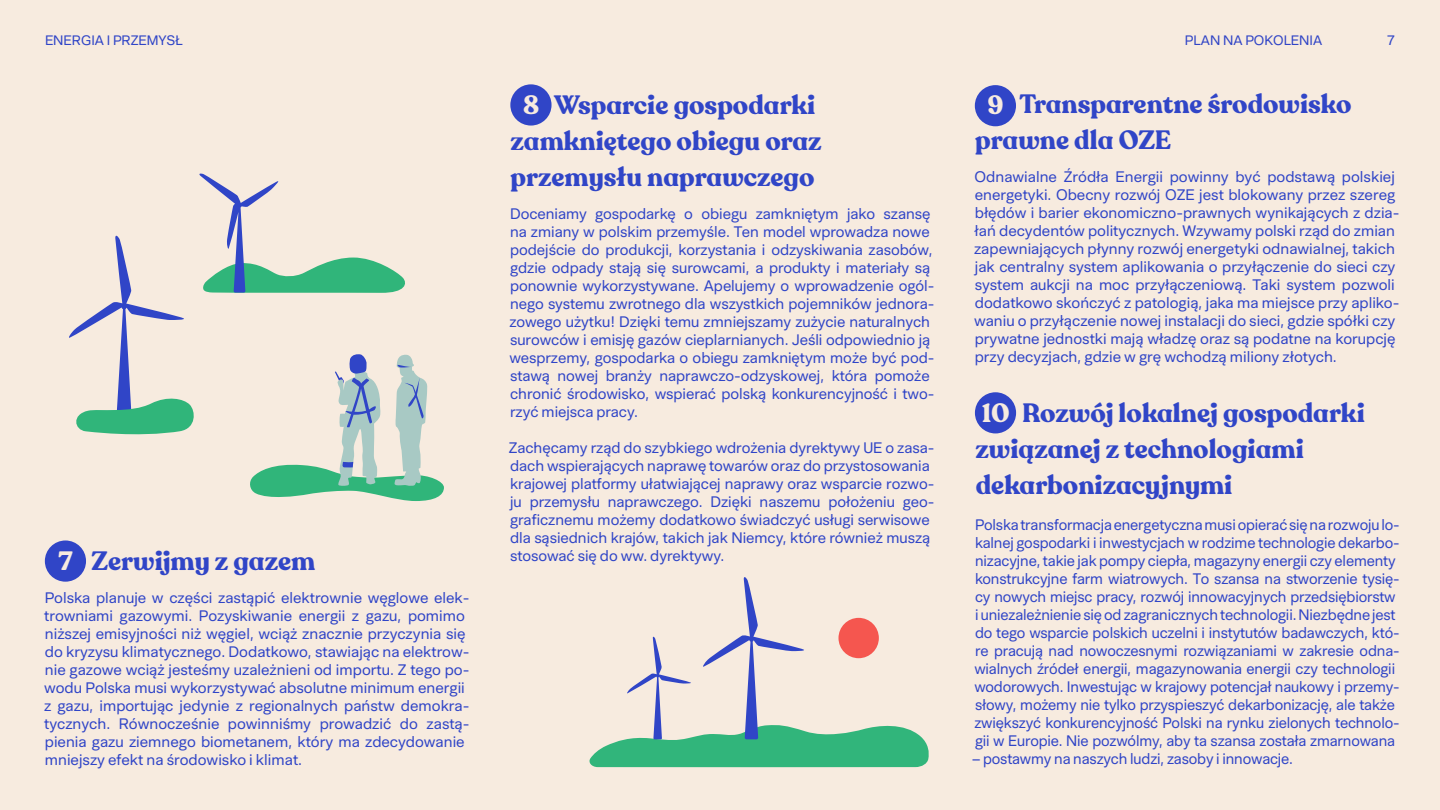
<style>
.page{position:relative;width:1440px;height:810px;background:#f7ebdf}
.page>*{position:absolute;margin:0;border:0;box-sizing:border-box;transform-origin:0 0}
.t1{font:700 26.25px/36px "Recoleta Alt";color:#3045c7}
.t2{font:700 26.25px "Recoleta Alt";color:#f7ebdf}
.t3{font:100 15px/18px "Abacaxi Latin VF";letter-spacing:-.005em;color:#3045c7}
.t4{font:100 13.5px "Abacaxi Latin VF";color:#3045c7}
.t5{font:100 13.5px "Abacaxi Latin VF";color:#3145c6}
.s1{color:#f7ebdf}
</style>
<div class="page">
<svg style="left:589px;top:577px;width:340px;height:190px"></svg>
<div style="left:838px;top:618px;width:41px;height:40px;background:#f5564f;border-radius:50%"></div>
<svg style="left:69px;top:173px;width:375px;height:328px"></svg>
<div style="left:510px;top:84px;width:42px;height:42px;background:#3045c7;border-radius:50%"></div>
<div style="left:975px;top:85px;width:41px;height:41px;background:#3045c7;border-radius:50%"></div>
<div style="left:975px;top:392px;width:41px;height:41px;background:#3045c7;border-radius:50%"></div>
<div style="left:45px;top:540px;width:41px;height:42px;background:#3045c7;border-radius:50%"></div>
<p class="t4" style="left:45px;top:33px;width:139px">ENERGIA I PRZEMYSŁ</p>
<h1 class="t1" style="left:58px;top:544px;width:259px"><span class="s1">7</span> Zerwijmy z gazem</h1>
<p class="t3" style="left:44px;top:589px;width:427px">Polska planuje w części zastąpić elektrownie węglowe elek&shy;trowniami gazowymi. Pozyskiwanie energii z gazu, pomimo niższej emisyjności niż węgiel, wciąż znacznie przyczynia się do kryzysu klimatycznego. Dodatkowo, stawiając na elektrow&shy;nie gazowe wciąż jesteśmy uzależnieni od importu. Z tego po&shy;wodu Polska musi wykorzystywać absolutne minimum energii z gazu, importując jedynie z regionalnych państw demokra&shy;tycznych. Równocześnie powinniśmy prowadzić do zastą&shy;pienia gazu ziemnego biometanem, który ma zdecydowanie mniejszy efekt na środowisko i klimat.</p>
<p class="t5" style="left:1185px;top:33px;width:139px">PLAN NA POKOLENIA</p>
<p class="t4" style="left:1387px;top:33px;width:9px">7</p>
<h1 class="t1" style="left:975px;top:87px;width:378px;text-indent:44px">Transparentne środowisko prawne dla OZE</h1>
<p class="t3" style="left:974px;top:168px;width:427px">Odnawialne Źródła Energii powinny być podstawą polskiej energetyki. Obecny rozwój OZE jest blokowany przez szereg błędów i barier ekonomiczno-prawnych wynikających z dzia&shy;łań decydentów politycznych. Wzywamy polski rząd do zmian zapewniających płynny rozwój energetyki odnawialnej, takich jak centralny system aplikowania o przyłączenie do sieci czy system aukcji na moc przyłączeniową. Taki system pozwoli dodatkowo skończyć z patologią, jaka ma miejsce przy apliko&shy;waniu o przyłączenie nowej instalacji do sieci, gdzie spółki czy prywatne jednostki mają władzę oraz są podatne na korupcję przy decyzjach, gdzie w grę wchodzą miliony złotych.</p>
<h1 class="t1" style="left:510px;top:88px;width:313px;text-indent:44px">Wsparcie gospodarki zamkniętego obiegu oraz przemysłu naprawczego</h1>
<p class="t3" style="left:509px;top:205px;width:427px">Doceniamy gospodarkę o obiegu zamkniętym jako szansę na zmiany w polskim przemyśle. Ten model wprowadza nowe podejście do produkcji, korzystania i odzyskiwania zasobów, gdzie odpady stają się surowcami, a produkty i materiały są ponownie wykorzystywane. Apelujemy o wprowadzenie ogól&shy;nego systemu zwrotnego dla wszystkich pojemników jednora&shy;zowego użytku! Dzięki temu zmniejszamy zużycie naturalnych surowców i emisję gazów cieplarnianych. Jeśli odpowiednio ją wesprzemy, gospodarka o obiegu zamkniętym może być pod&shy;stawą nowej branży naprawczo-odzyskowej, która pomoże chronić środowisko, wspierać polską konkurencyjność i two&shy;rzyć miejsca pracy.</p>
<p class="t3" style="left:509px;top:439px;width:427px">Zachęcamy rząd do szybkiego wdrożenia dyrektywy UE o zasa&shy;dach wspierających naprawę towarów oraz do przystosowania krajowej platformy ułatwiającej naprawy oraz wsparcie rozwo&shy;ju przemysłu naprawczego. Dzięki naszemu położeniu geo&shy;graficznemu możemy dodatkowo świadczyć usługi serwisowe dla sąsiednich krajów, takich jak Niemcy, które również muszą stosować się do ww. dyrektywy.</p>
<h1 class="t2" style="left:523px;top:89px;width:18px">8</h1>
<h1 class="t2" style="left:987px;top:88px;width:18px">9</h1>
<h1 class="t1" style="left:975px;top:396px;width:391px"><span class="s1">10</span> Rozwój lokalnej gospodarki związanej z technologiami dekarbonizacyjnymi</h1>
<p class="t3" style="left:974px;top:516px;width:427px">Polska transformacja energetyczna musi opierać się na rozwoju lo&shy;kalnej gospodarki i inwestycjach w rodzime technologie dekarbo&shy;nizacyjne, takie jak pompy ciepła, magazyny energii czy elementy konstrukcyjne farm wiatrowych. To szansa na stworzenie tysię&shy;cy nowych miejsc pracy, rozwój innowacyjnych przedsiębiorstw i uniezależnienie się od zagranicznych technologii. Niezbędne jest do tego wsparcie polskich uczelni i instytutów badawczych, któ&shy;re pracują nad nowoczesnymi rozwiązaniami w zakresie odna&shy;wialnych źródeł energii, magazynowania energii czy technologii wodorowych. Inwestując w krajowy potencjał naukowy i przemy&shy;słowy, możemy nie tylko przyspieszyć dekarbonizację, ale także zwiększyć konkurencyjność Polski na rynku zielonych technolo&shy;gii w Europie. Nie pozwólmy, aby ta szansa została zmarnowana</p>
<p class="t3" style="left:972px;top:750px;width:322px">– postawmy na naszych ludzi, zasoby i innowacje.</p>
</div>
